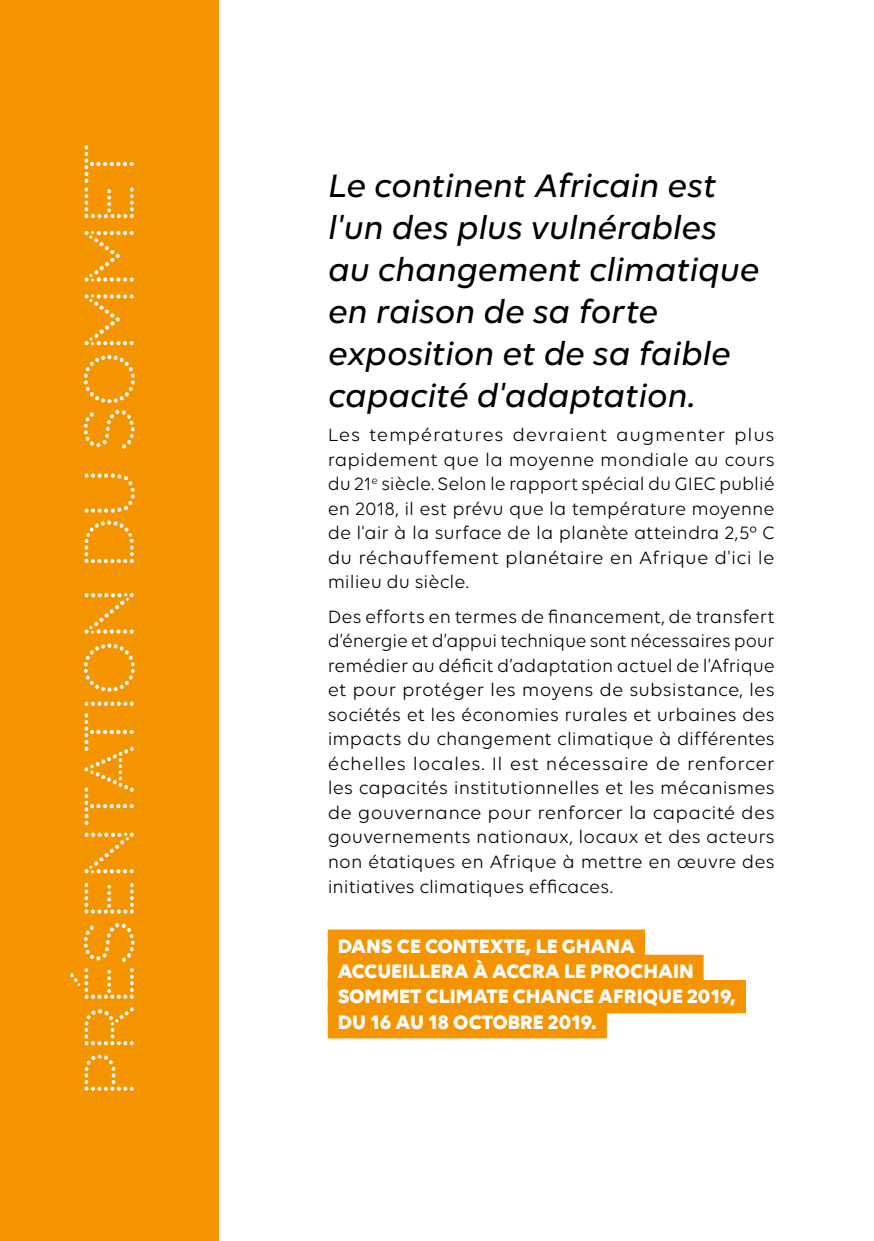
<style>
.page{position:relative;width:874px;height:1241px;background:#fff}
.page>*{position:absolute;margin:0;border:0;box-sizing:border-box;transform-origin:0 0}
.t1{font:70px "Punto";letter-spacing:.005em;color:#fff}
.texte_courant_11{font:italic 500 35px/42px "Volte";letter-spacing:-.01em;color:#000}
.incise_orange{font:700 21px "Volte";color:#fff}
.texte_courant_11-2{font:19.25px/24.5px "Volte";letter-spacing:.005em;color:#000;text-align:justify}
</style>
<div class="page">
<div style="left:327px;top:929px;width:317px;height:33px;background:#f39400"></div>
<div style="left:327px;top:954px;width:376px;height:33px;background:#f39400"></div>
<div style="left:327px;top:979px;width:418px;height:34px;background:#f39400"></div>
<div style="left:327px;top:1005px;width:279px;height:33px;background:#f39400"></div>
<div style="left:0;top:0;width:218px;height:1240px;background:#f39400"></div>
<p class="t1" style="left:69px;top:1096px;width:953px;rotate:-90deg">PRÉSENTATION DU SOMMET</p>
<p class="texte_courant_11" style="left:327px;top:163px;width:432px">Le continent Africain est l'un des plus vulnérables au changement climatique en raison de sa forte exposition et de sa faible capacité d'adaptation.</p>
<p class="texte_courant_11-2" style="left:327px;top:422px;width:448px">Les températures devraient augmenter plus rapidement que la moyenne mondiale au cours du 21<sup>e</sup> siècle. Selon le rapport spécial du GIEC publié en 2018, il est prévu que la température moyenne de l'air à la surface de la planète atteindra 2,5° C du réchauffement planétaire en Afrique d'ici le milieu du siècle.</p>
<p class="texte_courant_11-2" style="left:327px;top:604px;width:448px">Des efforts en termes de financement, de transfert d’énergie et d’appui technique sont nécessaires pour remédier au déficit d’adaptation actuel de l’Afrique et pour protéger les moyens de subsistance, les sociétés et les économies rurales et urbaines des impacts du changement climatique à différentes échelles locales. Il est nécessaire de renforcer les capacités institutionnelles et les mécanismes de gouvernance pour renforcer la capacité des gouvernements nationaux, locaux et des acteurs non étatiques en Afrique à mettre en œuvre des initiatives climatiques efficaces.</p>
<p class="incise_orange" style="left:337px;top:933px;width:299px">DANS CE CONTEXTE, LE GHANA</p>
<p class="incise_orange" style="left:337px;top:958px;width:357px">ACCUEILLERA À ACCRA LE PROCHAIN</p>
<p class="incise_orange" style="left:337px;top:983px;width:399px">SOMMET CLIMATE CHANCE AFRIQUE 2019,</p>
<p class="incise_orange" style="left:337px;top:1008px;width:260px">DU 16 AU 18 OCTOBRE 2019.</p>
</div>
